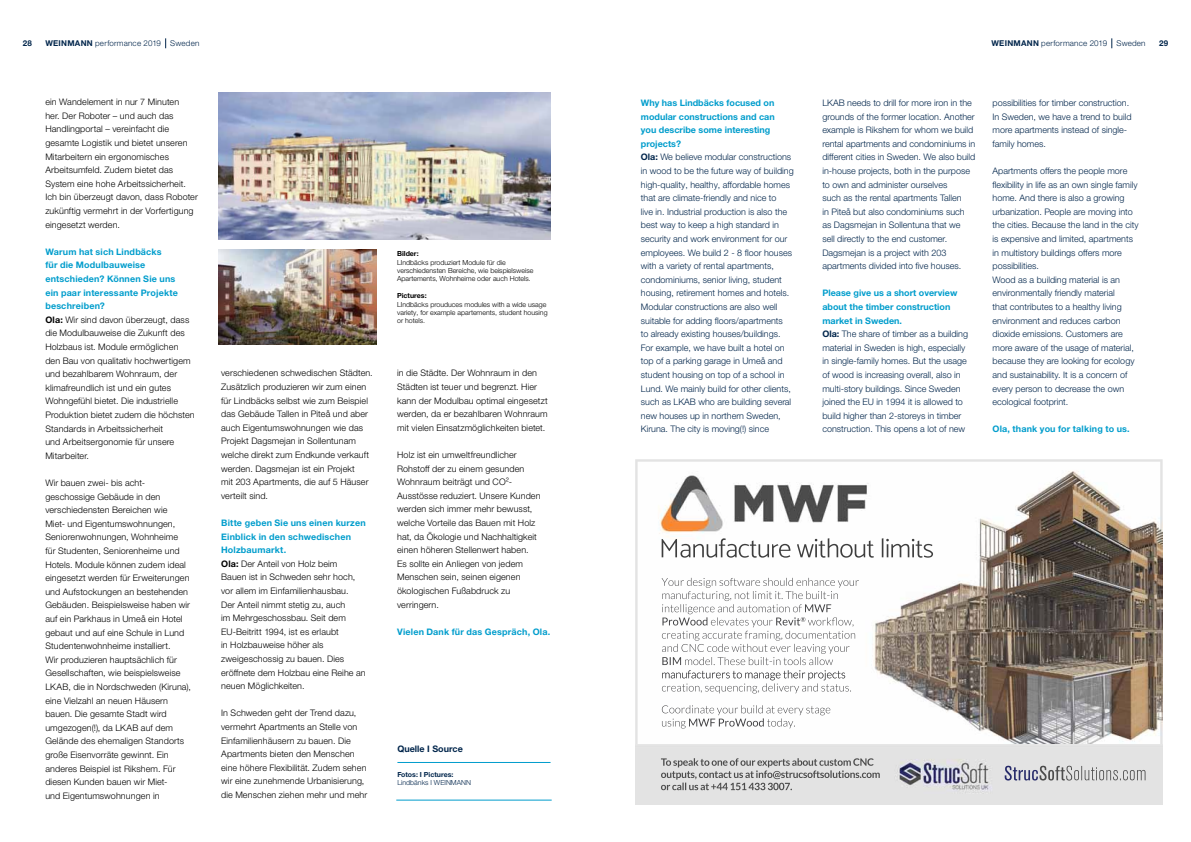
<style>
.page{position:relative;width:1191px;height:842px;background:#fff}
.page>*{position:absolute;margin:0;border:0;box-sizing:border-box;transform-origin:0 0}
.t1{font:300 9px/13.6px "Helvetica Neue LTW1 G";letter-spacing:.01em;color:#000}
.t2{font:300 9px/13.6px "Helvetica Neue LTW1 G";color:#00254b}
.t3{font:700 9px "Helvetica Neue LTW1 G";letter-spacing:.02em;color:#009dcc}
.t4{font:700 9px "Helvetica Neue LTW1 G";color:#00254b}
.t5{font:300 8px "Helvetica Neue LTW1 G";letter-spacing:.025em;color:#00254b}
.t6{font:700 8px "Helvetica Neue LTW1 G";color:#00254b}
.t7{font:300 7px/8.4px "Helvetica Neue LTW1 G";color:#000}
.t8{font:300 7px "Helvetica Neue LTW1 G";color:#00254b}
.t9{font:700 7px "Helvetica Neue LTW1 G";color:#00254b}
.t10{font:700 7px "Helvetica Neue LTW1 G";color:#000}
.s1{font-weight:700}
.s2{font-weight:700;color:#009dcc}
</style>
<div class="page">
<hr style="left:397px;top:762px;width:153px;height:1px;background:#009dcc">
<hr style="left:396px;top:800px;width:155px;height:1px;background:#009dcc">
<img style="left:219px;top:250px;width:157px;height:95px">
<img style="left:219px;top:92px;width:331px;height:148px">
<img style="left:635px;top:459px;width:527px;height:286px">
<img style="left:635px;top:745px;width:527px;height:60px">
<p class="t6" style="left:23px;top:39px;width:11px">28</p>
<p class="t5" style="left:45px;top:39px;width:156px"><span class="s1">WEINMANN</span> performance 2019 Sweden</p>
<p class="t6" style="left:1159px;top:39px;width:11px">29</p>
<p class="t5" style="left:991px;top:39px;width:156px"><span class="s1">WEINMANN</span> performance 2019 Sweden</p>
<p class="t1" style="left:45px;top:95px;width:154px">ein Wandelement in nur 7 Minuten<br>her. Der Roboter – und auch das Handlingportal – vereinfacht die gesamte Logistik und bietet unseren Mitarbeitern ein ergonomisches Arbeitsumfeld. Zudem bietet das System eine hohe Arbeitssicherheit.<br>Ich bin überzeugt davon, dass Roboter zukünftig vermehrt in der Vorfertigung eingesetzt werden.</p>
<p class="t1" style="left:45px;top:245px;width:151px"><span class="s2">Warum hat sich Lindbäcks<br>für die Modulbauweise entschieden? Können Sie uns<br>ein paar interessante Projekte beschreiben?<br></span><span class="s1">Ola:</span> Wir sind davon überzeugt, dass die Modulbauweise die Zukunft des<br>Holzbaus ist. Module ermöglichen den Bau von qualitativ hochwertigem und bezahlbarem Wohnraum, der klimafreundlich ist und ein gutes<br>Wohngefühl bietet. Die industrielle<br>Produktion bietet zudem die höchsten<br>Standards in Arbeitssicherheit<br>und Arbeitsergonomie für unsere<br>Mitarbeiter.</p>
<p class="t1" style="left:45px;top:476px;width:147px">Wir bauen zwei- bis acht&shy;geschossige Gebäude in den verschiedensten Bereichen wie<br>Miet- und Eigentumswohnungen,<br>Seniorenwohnungen, Wohnheime<br>für Studenten, Seniorenheime und<br>Hotels. Module können zudem ideal eingesetzt werden für Erweiterungen und Aufstockungen an bestehenden<br>Gebäuden. Beispielsweise haben wir auf ein Parkhaus in Umeå ein Hotel gebaut und auf eine Schule in Lund<br>Studentenwohnheime installiert.<br>Wir produzieren hauptsächlich für<br>Gesellschaften, wie beispielsweise<br>LKAB, die in Nordschweden (Kiruna), eine Vielzahl an neuen Häusern bauen. Die gesamte Stadt wird umgezogen(!), da LKAB auf dem<br>Gelände des ehemaligen Standorts große Eisenvorräte gewinnt. Ein anderes Beispiel ist Rikshem. Für diesen Kunden bauen wir Miet-<br>und Eigentumswohnungen in</p>
<p class="t1" style="left:221px;top:366px;width:153px">verschiedenen schwedischen Städten.<br>Zusätzlich produzieren wir zum einen für Lindbäcks selbst wie zum Beispiel das Gebäude Tallen in Piteå und aber auch Eigentumswohnungen wie das Projekt Dagsmejan in Sollentunam welche direkt zum Endkunde verkauft werden. Dagsmejan ist ein Projekt<br>mit 203 Apartments, die auf 5 Häuser verteilt sind.</p>
<p class="t1" style="left:221px;top:516px;width:146px"><span class="s2">Bitte geben Sie uns einen kurzen<br>Einblick in den schwedischen<br>Holzbaumarkt.<br></span><span class="s1">Ola:</span> Der Anteil von Holz beim<br>Bauen ist in Schweden sehr hoch, vor allem im Einfamilienhausbau.<br>Der Anteil nimmt stetig zu, auch<br>im Mehrgeschossbau. Seit dem<br>EU-Beitritt 1994, ist es erlaubt<br>in Holzbauweise höher als zweigeschossig zu bauen. Dies eröffnete dem Holzbau eine Reihe an neuen Möglichkeiten.</p>
<p class="t1" style="left:221px;top:706px;width:148px">In Schweden geht der Trend dazu, vermehrt Apartments an Stelle von Einfamilienhäusern zu bauen. Die Apartments bieten den Menschen eine höhere Flexibilität. Zudem sehen wir eine zunehmende Urbanisierung, die Menschen ziehen mehr und mehr</p>
<p class="t10" style="left:397px;top:249px;width:23px">Bilder:</p>
<p class="t7" style="left:397px;top:258px;width:138px">LIndbäcks produziert Module für die verschiedensten Bereiche, wie beispielsweise<br>Apartements, Wohnheime oder auch Hotels.</p>
<p class="t10" style="left:397px;top:291px;width:31px">Pictures:</p>
<p class="t7" style="left:397px;top:300px;width:152px">LIndbäcks prouduces modules with a wide usage variety, for example apartements, student housing or hotels.</p>
<p class="t1" style="left:397px;top:366px;width:152px">in die Städte. Der Wohnraum in den Städten ist teuer und begrenzt. Hier kann der Modulbau optimal eingesetzt werden, da er bezahlbaren Wohnraum mit vielen Einsatzmöglichkeiten bietet.</p>
<p class="t1" style="left:397px;top:448px;width:145px">Holz ist ein umweltfreundlicher<br>Rohstoff der zu einem gesunden<br>Wohnraum beiträgt und CO²-<br>Ausstösse reduziert. Unsere Kunden werden sich immer mehr bewusst, welche Vorteile das Bauen mit Holz hat, da Ökologie und Nachhaltigkeit einen höheren Stellenwert haben.<br>Es sollte ein Anliegen von jedem<br>Menschen sein, seinen eigenen ökologischen Fußabdruck zu verringern.</p>
<p class="t3" style="left:397px;top:626px;width:155px">Vielen Dank für das Gespräch, Ola.</p>
<p class="t4" style="left:397px;top:743px;width:67px">Quelle I Source</p>
<p class="t9" style="left:397px;top:770px;width:58px">Fotos: I Pictures:</p>
<p class="t8" style="left:397px;top:779px;width:75px">Lindbänks I WEINMANN</p>
<p class="t2" style="left:641px;top:96px;width:154px"><span class="s2">Why has Lindbäcks focused on modular constructions and can<br>you describe some interesting projects?<br></span><span class="s1">Ola:</span> We believe modular constructions in wood to be the future way of building high-quality, healthy, affordable homes that are climate-friendly and nice to<br>live in. Industrial production is also the best way to keep a high standard in security and work environment for our employees. We build 2 - 8 floor houses with a variety of rental apartments, condominiums, senior living, student housing, retirement homes and hotels.<br>Modular constructions are also well suitable for adding floors/apartments<br>to already existing houses/buildings.<br>For example, we have built a hotel on top of a parking garage in Umeå and student housing on top of a school in Lund. We mainly build for other clients, such as LKAB who are building several new houses up in northern Sweden, Kiruna. The city is moving(!) since</p>
<p class="t2" style="left:822px;top:96px;width:155px">LKAB needs to drill for more iron in the grounds of the former location. Another example is Rikshem for whom we build rental apartments and condominiums in different cities in Sweden. We also build in-house projects, both in the purpose to own and administer ourselves<br>such as the rental apartments Tallen<br>in Piteå but also condominiums such as Dagsmejan in Sollentuna that we<br>sell directly to the end customer.<br>Dagsmejan is a project with 203 apartments divided into five houses.</p>
<p class="t2" style="left:822px;top:286px;width:147px"><span class="s2">Please give us a short overview about the timber construction market in Sweden.<br></span><span class="s1">Ola:</span> The share of timber as a building material in Sweden is high, especially in single-family homes. But the usage of wood is increasing overall, also in multi-story buildings. Since Sweden joined the EU in 1994 it is allowed to build higher than 2-storeys in timber construction. This opens a lot of new</p>
<p class="t2" style="left:992px;top:96px;width:140px">possibilities for timber construction.<br>In Sweden, we have a trend to build more apartments instead of single&shy;family homes.</p>
<p class="t2" style="left:992px;top:164px;width:148px">Apartments offers the people more flexibility in life as an own single family home. And there is also a growing urbanization. People are moving into the cities. Because the land in the city is expensive and limited, apartments in multistory buildings offers more possibilities.<br>Wood as a building material is an environmentally friendly material<br>that contributes to a healthy living environment and reduces carbon dioxide emissions. Customers are more aware of the usage of material, because they are looking for ecology and sustainability. It is a concern of every person to decrease the own ecological footprint.</p>
<p class="t3" style="left:992px;top:424px;width:139px">Ola, thank you for talking to us.</p>
</div>
